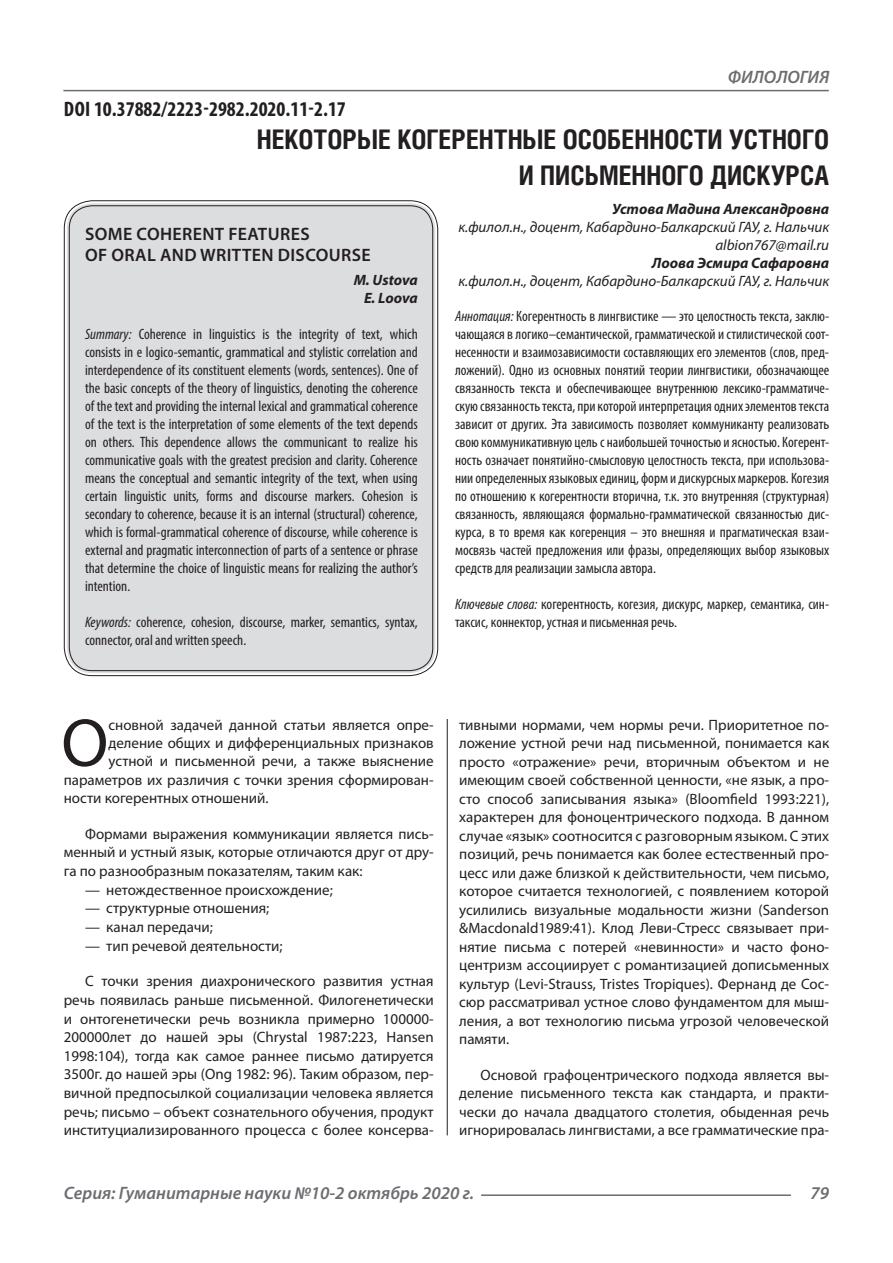
<style>
.page{position:relative;width:893px;height:1263px;background:#fff}
.page>*{position:absolute;margin:0;border:0;box-sizing:border-box;transform-origin:0 0}
.Статья_текст_первый{font:68.4px "Myriad Pro";color:#231f20}
.Статья_название{font:700 27px "Helios Cond C";color:#231f20}
.ДОИ{font:700 condensed 21px "Myriad Pro";color:#231f20}
.t1{font:italic 600 18px "Myriad Pro";color:#6c6d70}
.Статья_название_англ{font:600 18px "Myriad Pro";letter-spacing:.02em;color:#231f20}
.Статья_текст{font:15px/18.5px "Myriad Pro";color:#231f20;text-align:justify}
.Статья_аннотация_тек{font:condensed 15px/18px "Myriad Pro";color:#231f20;text-align:justify}
.Статья_аннотация_анг{font:condensed 15px/18px "Myriad Pro";color:#231f20;text-align:justify}
.Статья_текст_первый-2{font:15px "Myriad Pro";color:#231f20}
.Статья_автор_инфо{font:italic 15px "Myriad Pro";color:#231f20}
.Статья_автор_фио_рус{font:italic 700 15px "Myriad Pro";color:#231f20}
.Статья_автор_англ{font:italic 700 15px "Myriad Pro";letter-spacing:-.01em;color:#231f20}
.s1{font-style:italic}
</style>
<div class="page">
<hr style="left:447px;top:128px;width:1px;height:1007px;background:#231f20">
<hr style="left:63px;top:90px;width:766px;height:1px;background:#6c6d70">
<hr style="left:481px;top:1194px;width:310px;height:2px;background:#6c6d70">
<div style="left:443px;top:126px;width:10px;height:593px;background:#fff"></div>
<div style="left:67px;top:203px;width:368px;height:470px;background:#dcdddf;border-radius:26px"></div>
<p class="ДОИ" style="left:64px;top:96px;width:283px">DOI 10.37882/2223-2982.2020.11-2.17</p>
<p class="t1" style="left:728px;top:66px;width:103px">ФИЛОЛОГИЯ</p>
<p class="Статья_название" style="left:257px;top:124px;width:574px">НЕКОТОРЫЕ КОГЕРЕНТНЫЕ ОСОБЕННОСТИ УСТНОГО</p>
<p class="Статья_название" style="left:519px;top:160px;width:312px">И ПИСЬМЕННОГО ДИСКУРСА</p>
<p class="Статья_автор_фио_рус" style="left:612px;top:199px;width:219px">Устова Мадина Александровна</p>
<p class="Статья_автор_инфо" style="left:458px;top:217px;width:372px">к.филол.н., доцент, Кабардино-Балкарский ГАУ, г. Нальчик</p>
<p class="Статья_автор_инфо" style="left:715px;top:235px;width:115px">albion767@mail.ru</p>
<p class="Статья_автор_фио_рус" style="left:652px;top:253px;width:179px">Лоова Эсмира Сафаровна</p>
<p class="Статья_автор_инфо" style="left:458px;top:271px;width:372px">к.филол.н., доцент, Кабардино-Балкарский ГАУ, г. Нальчик</p>
<p class="Статья_аннотация_тек" style="left:455px;top:306px;width:376px"><span class="s1">Аннотация:</span> Когерентность в лингвистике — это целостность текста, заклю&shy;чающаяся в логико–семантической, грамматической и стилистической соот&shy;несенности и взаимозависимости составляющих его элементов (слов, пред&shy;ложений). Одно из основных понятий теории лингвистики, обозначающее связанность текста и обеспечивающее внутреннюю лексико-грамматиче&shy;скую связанность текста, при которой интерпретация одних элементов текста зависит от других. Эта зависимость позволяет коммуниканту реализовать свою коммуникативную цель с наибольшей точностью и ясностью. Когерент&shy;ность означает понятийно-смысловую целостность текста, при использова&shy;нии определенных языковых единиц, форм и дискурсных маркеров. Когезия по отношению к когерентности вторична, т.к. это внутренняя (структурная) связанность, являющаяся формально-грамматической связанностью дис&shy;курса, в то время как когеренция – это внешняя и прагматическая взаи&shy;мосвязь частей предложения или фразы, определяющих выбор языковых средств для реализации замысла автора.</p>
<p class="Статья_аннотация_тек" style="left:455px;top:594px;width:376px"><span class="s1">Ключевые слова:</span> когерентность, когезия, дискурс, маркер, семантика, син&shy;таксис, коннектор, устная и письменная речь.</p>
<p class="Статья_название_англ" style="left:85px;top:222px;width:226px">SOME COHERENT FEATURES</p>
<p class="Статья_название_англ" style="left:85px;top:244px;width:287px">OF ORAL AND WRITTEN DISCOURSE</p>
<p class="Статья_автор_англ" style="left:354px;top:270px;width:66px">M. Ustova</p>
<p class="Статья_автор_англ" style="left:364px;top:288px;width:55px">E. Loova</p>
<p class="Статья_аннотация_анг" style="left:85px;top:325px;width:334px"><span class="s1">Summary:</span> Coherence in linguistics is the integrity of text, which consists in e logico-semantic, grammatical and stylistic correlation and interdependence of its constituent elements (words, sentences). One of the basic concepts of the theory of linguistics, denoting the coherence of the text and providing the internal lexical and grammatical coherence of the text is the interpretation of some elements of the text depends on others. This dependence allows the communicant to realize his communicative goals with the greatest precision and clarity. Coherence means the conceptual and semantic integrity of the text, when using certain linguistic units, forms and discourse markers. Cohesion is secondary to coherence, because it is an internal (structural) coherence, which is formal-grammatical coherence of discourse, while coherence is external and pragmatic interconnection of parts of a sentence or phrase that determine the choice of linguistic means for realizing the author’s intention.</p>
<p class="Статья_аннотация_анг" style="left:85px;top:613px;width:334px"><span class="s1">Keywords:</span> coherence, cohesion, discourse, marker, semantics, syntax, connector, oral and written speech.</p>
<p class="Статья_текст_первый" style="left:61px;top:701px;width:49px">О</p>
<p class="Статья_текст_первый-2" style="left:108px;top:716px;width:327px">сновной задачей данной статьи является опре-</p>
<p class="Статья_текст_первый-2" style="left:108px;top:734px;width:327px">деление общих и дифференциальных признаков</p>
<p class="Статья_текст_первый-2" style="left:108px;top:752px;width:327px">устной и письменной речи, а также выяснение</p>
<p class="Статья_текст_первый-2" style="left:64px;top:770px;width:371px">параметров их различия с точки зрения сформирован-</p>
<p class="Статья_текст_первый-2" style="left:64px;top:789px;width:206px">ности когерентных отношений.</p>
<p class="Статья_текст" style="left:64px;top:824px;width:371px;text-indent:21px">Формами выражения коммуникации является пись&shy;менный и устный язык, которые отличаются друг от дру&shy;га по разнообразным показателям, таким как:</p>
<p class="Статья_текст" style="left:85px;top:880px;width:249px">— нетождественное происхождение;</p>
<p class="Статья_текст" style="left:85px;top:899px;width:186px">— структурные отношения;</p>
<p class="Статья_текст" style="left:85px;top:917px;width:129px">— канал передачи;</p>
<p class="Статья_текст" style="left:85px;top:936px;width:199px">— тип речевой деятельности;</p>
<p class="Статья_текст" style="left:64px;top:972px;width:371px;text-indent:21px">С точки зрения диахронического развития устная речь появилась раньше письменной. Филогенетически и онтогенетически речь возникла примерно 100000- 200000лет до нашей эры (Chrystal 1987:223, Hansen 1998:104), тогда как самое раннее письмо датируется 3500г. до нашей эры (Ong 1982: 96). Таким образом, пер&shy;вичной предпосылкой социализации человека является речь; письмо – объект сознательного обучения, продукт институциализированного процесса с более консерва-</p>
<p class="Статья_текст" style="left:459px;top:715px;width:371px">тивными нормами, чем нормы речи. Приоритетное по&shy;ложение устной речи над письменной, понимается как просто «отражение» речи, вторичным объектом и не имеющим своей собственной ценности, «не язык, а про&shy;сто способ записывания языка» (Bloomfield 1993:221), характерен для фоноцентрического подхода. В данном случае «язык» соотносится с разговорным языком. С этих позиций, речь понимается как более естественный про&shy;цесс или даже близкой к действительности, чем письмо, которое считается технологией, с появлением которой усилились визуальные модальности жизни (Sanderson &amp;Macdonald1989:41). Клод Леви-Стресс связывает при&shy;нятие письма с потерей «невинности» и часто фоно&shy;центризм ассоциирует с романтизацией дописьменных культур (Levi-Strauss, Tristes Tropiques). Фернанд де Сос&shy;сюр рассматривал устное слово фундаментом для мыш&shy;ления, а вот технологию письма угрозой человеческой памяти.</p>
<p class="Статья_текст" style="left:459px;top:1065px;width:371px;text-indent:21px">Основой графоцентрического подхода является вы&shy;деление письменного текста как стандарта, и практи&shy;чески до начала двадцатого столетия, обыденная речь игнорировалась лингвистами, а все грамматические пра-</p>
<p class="t1" style="left:64px;top:1182px;width:412px">Серия: Гуманитарные науки №10-2 октябрь 2020 г.</p>
<p class="t1" style="left:810px;top:1182px;width:20px">79</p>
</div>
